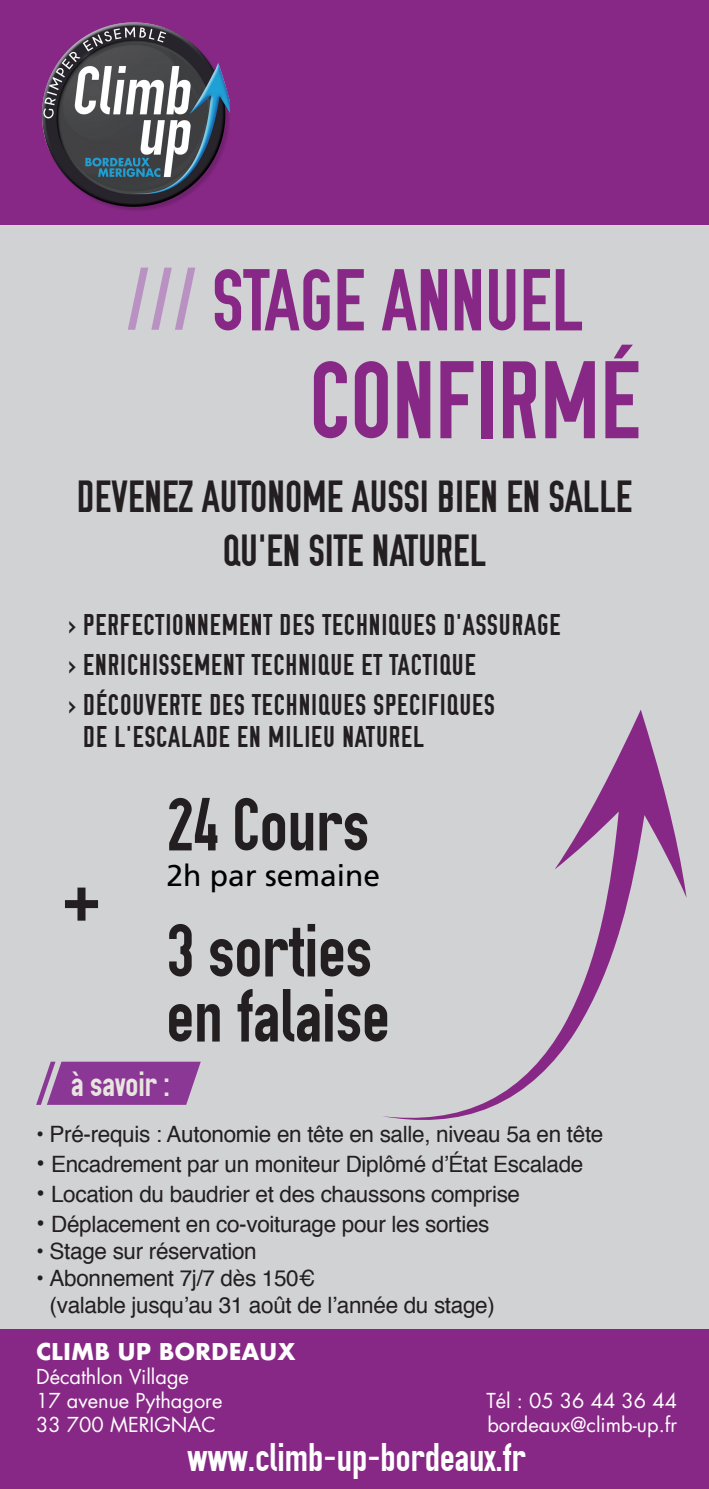
<style>
.page{position:relative;width:709px;height:1489px;background:#fff}
.page>*{position:absolute;margin:0;border:0;box-sizing:border-box;transform-origin:0 0}
.t1{font:110px "OSP DIN";color:#882886}
.t2{font:87.5px "OSP DIN";color:#882886}
.t3{font:75px/65px "OSP DIN";color:#231f20}
.t4{font:700 62.5px "Helvetica";color:#231f20}
.t5{font:45px/54px "OSP DIN";color:#231f20;text-align:center}
.t6{font:40px "OSP DIN";color:#fff}
.t7{font:35px "OSP DIN";color:#e7e6de}
.t8{font:30px/40px "OSP DIN";letter-spacing:.03em;color:#231f20}
.t9{font:30px "Frutiger";color:#000}
.t10{font:22.5px/27px "Helvetica";letter-spacing:-.015em;color:#231f20}
.t11{font:700 22.5px "Futura";color:#fff}
.t12{font:20px/24px "Futura";color:#fff}
.s1{font-size:69px;color:#b991c2}
.s2{font-size:25px}
</style>
<div class="page">
<div style="left:0;top:167px;width:709px;height:1321px;background:#d1d2d4"></div>
<div style="left:0;top:0;width:709px;height:224px;background:#882886"></div>
<img style="left:42px;top:22px;width:187px;height:189px">
<div style="left:0;top:1329px;width:709px;height:159px;background:#882886"></div>
<svg style="left:383px;top:710px;width:303px;height:410px"></svg>
<svg style="left:36px;top:1061px;width:165px;height:43px;background:#944c9d"></svg>
<h2 class="t2" style="left:126px;top:256px;width:459px"><span class="s1">///</span> STAGE ANNUEL</h2>
<h1 class="t1" style="left:309px;top:344px;width:332px">CONFIRMÉ</h1>
<h3 class="t5" style="left:77px;top:470px;width:557px">DEVENEZ AUTONOME AUSSI BIEN EN SALLE<br>QU'EN SITE NATUREL</h3>
<h3 class="t8" style="left:63px;top:605px;width:499px">&gt; PERFECTIONNEMENT DES TECHNIQUES D'ASSURAGE &gt; ENRICHISSEMENT TECHNIQUE ET TACTIQUE<br>&gt; DéCOUVERTE DES TECHNIQUES SPECIFIQUES</h3>
<h3 class="t8" style="left:83px;top:717px;width:342px">DE L'ESCALADE EN MILIEU NATUREL</h3>
<h3 class="t4" style="left:63px;top:848px;width:38px">+</h3>
<h3 class="t3" style="left:167px;top:793px;width:204px">24 Cours</h3>
<h3 class="t9" style="left:167px;top:858px;width:215px">2h par semaine</h3>
<h3 class="t3" style="left:167px;top:919px;width:224px">3 sorties en falaise</h3>
<h3 class="t7" style="left:71px;top:1065px;width:100px">à savoir :</h3>
<p class="t10" style="left:36px;top:1120px;width:569px">• Pré-requis : Autonomie en tête en salle, niveau 5a en tête</p>
<p class="t10" style="left:36px;top:1150px;width:549px"><span class="s2">•</span> Encadrement par un moniteur Diplômé d’État Escalade</p>
<p class="t10" style="left:36px;top:1180px;width:485px"><span class="s2">•</span> Location du baudrier et des chaussons comprise</p>
<p class="t10" style="left:36px;top:1210px;width:455px"><span class="s2">•</span> Déplacement en co-voiturage pour les sorties</p>
<p class="t10" style="left:36px;top:1237px;width:222px">• Stage sur réservation</p>
<p class="t10" style="left:50px;top:1264px;width:447px;text-indent:-13px">• Abonnement 7j/7 dès 150€<br>(valable jusqu’au 31 août de l’année du stage)</p>
<p class="t11" style="left:36px;top:1335px;width:261px">CLIMB UP BORDEAUX</p>
<p class="t12" style="left:36px;top:1364px;width:188px">Décathlon Village<br>17 avenue Pythagore<br>33 700 MERIGNAC</p>
<h3 class="t6" style="left:188px;top:1436px;width:340px">www.climb-up-bordeaux.fr</h3>
<p class="t12" style="left:486px;top:1388px;width:192px">Tél : 05 36 44 36 44 bordeaux@climb-up.fr</p>
</div>
